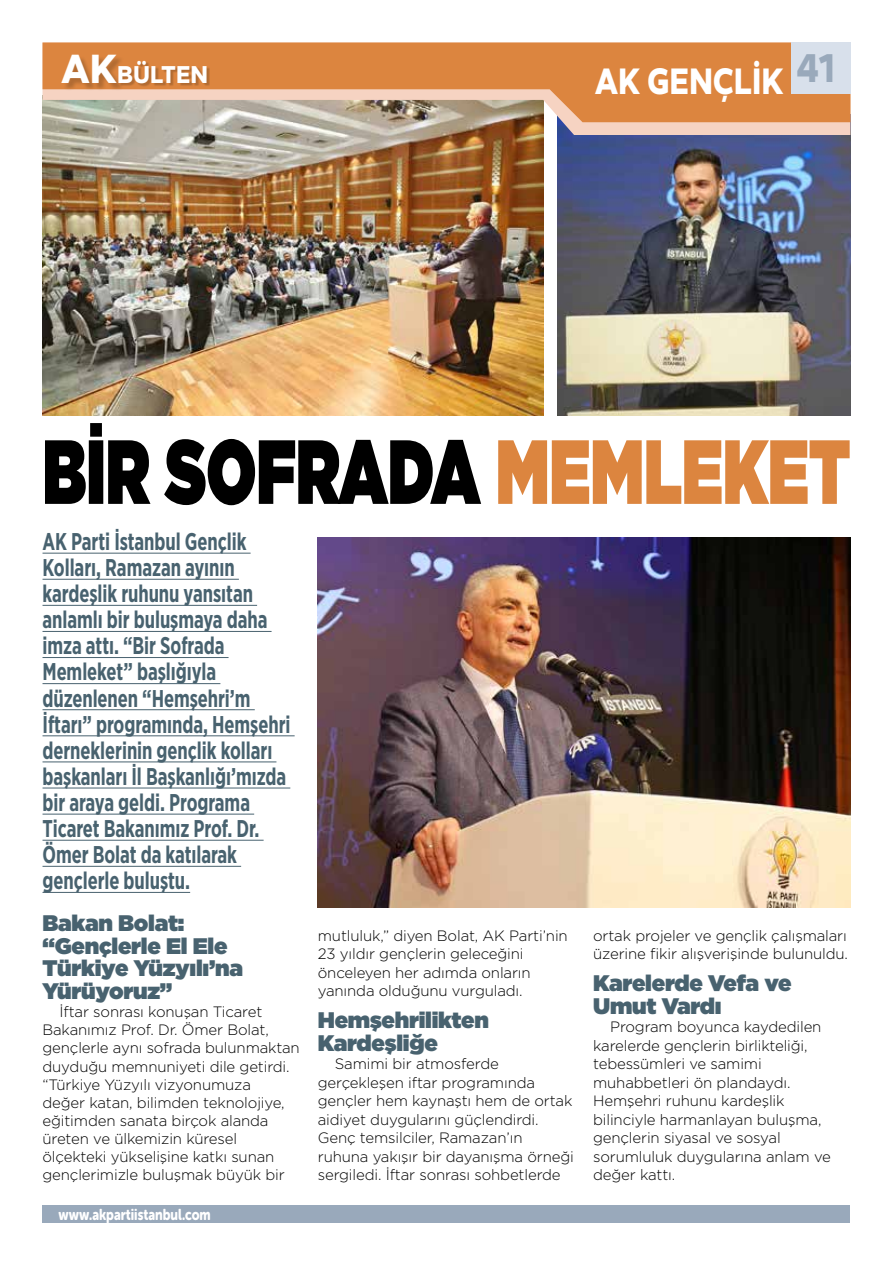
<style>
.page{position:relative;width:893px;height:1265px;background:#fff}
.page>*{position:absolute;margin:0;border:0;box-sizing:border-box;transform-origin:0 0}
.t1{font:900 90.75px "Gotham";letter-spacing:-.005em;color:#000;scale:.68 1}
.t2{font:900 34.95px "Helios Antique";color:#fff;scale:.8 1}
.t3{font:700 24.15px/26.1px "Gotham Narrow";letter-spacing:-.005em;color:#48626f;scale:.78 1}
.t4{font:900 23.1px "Helios Antique";color:#fff;scale:.88 1}
.t5{font:900 22.5px/22.6px "Gotham";letter-spacing:-.01em;color:#48626f}
.t6{font:15.6px "Museo Sans Rounded 900";color:#fff;scale:.8 1}
.t7{font:300 15px/18.6px "Gotham";letter-spacing:-.01em;color:#000}
.s1{font-size:38.7px}
.s2{color:#dc853f}
</style>
<div class="page">
<img style="left:557px;top:135px;width:293px;height:281px">
<img style="left:43px;top:135px;width:500px;height:281px">
<svg style="left:43px;top:122px;width:807px;height:13px;background:#c9b4a4"></svg>
<svg style="left:43px;top:43px;width:807px;height:79px;background:#d6955f"></svg>
<div style="left:791px;top:43px;width:59px;height:51px;background:#d8e0eb"></div>
<div style="left:63px;top:56px;width:62px;height:35px;background:#000;opacity:.2"></div>
<div style="left:119px;top:62px;width:91px;height:25px;background:#000;opacity:.2"></div>
<div style="left:43px;top:1206px;width:807px;height:17px;background:#99a9bb"></div>
<hr style="left:43px;top:553px;width:208px;height:1px;background:#48626f">
<hr style="left:43px;top:579px;width:196px;height:1px;background:#48626f">
<hr style="left:43px;top:605px;width:214px;height:1px;background:#48626f">
<hr style="left:43px;top:631px;width:229px;height:1px;background:#48626f">
<hr style="left:43px;top:657px;width:186px;height:1px;background:#48626f">
<hr style="left:43px;top:683px;width:177px;height:1px;background:#48626f">
<hr style="left:43px;top:709px;width:212px;height:1px;background:#48626f">
<hr style="left:43px;top:735px;width:252px;height:1px;background:#48626f">
<hr style="left:43px;top:762px;width:233px;height:1px;background:#48626f">
<hr style="left:43px;top:788px;width:247px;height:1px;background:#48626f">
<hr style="left:43px;top:814px;width:211px;height:1px;background:#48626f">
<hr style="left:43px;top:840px;width:221px;height:1px;background:#48626f">
<hr style="left:43px;top:866px;width:198px;height:1px;background:#48626f">
<hr style="left:43px;top:892px;width:147px;height:1px;background:#48626f">
<img style="left:318px;top:538px;width:532px;height:369px">
<h3 class="t4" style="left:62px;top:60px;width:168px"><span class="s1">AK</span>BÜLTEN</h3>
<h2 class="t2" style="left:595px;top:58px;width:301px">AK GENÇLİK <sup>41</sup></h2>
<h1 class="t1" style="left:43px;top:407px;width:1190px">BİR SOFRADA <span class="s2">MEMLEKET</span></h1>
<p class="t3" style="left:43px;top:528px;width:319px">AK Parti İstanbul Gençlik<br>Kolları, Ramazan ayının kardeşlik ruhunu yansıtan anlamlı bir buluşmaya daha imza attı. “Bir Sofrada<br>Memleket” başlığıyla düzenlenen “Hemşehri’m<br>İftarı” programında, Hemşehri derneklerinin gençlik kolları başkanları İl Başkanlığı’mızda bir araya geldi. Programa<br>Ticaret Bakanımız Prof. Dr.<br>Ömer Bolat da katılarak gençlerle buluştu.</p>
<h3 class="t5" style="left:43px;top:911px;width:202px">Bakan Bolat: “Gençlerle El Ele<br>Türkiye Yüzyılı’na<br>Yürüyoruz”</h3>
<p class="t7" style="left:43px;top:1002px;width:259px;line-height:18.1px;text-indent:17px">İftar sonrası konuşan Ticaret Bakanımız Prof. Dr. Ömer Bolat, gençlerle aynı sofrada bulunmaktan duyduğu memnuniyeti dile getirdi. “Türkiye Yüzyılı vizyonumuza<br>değer katan, bilimden teknolojiye, eğitimden sanata birçok alanda üreten ve ülkemizin küresel ölçekteki yükselişine katkı sunan gençlerimizle buluşmak büyük bir</p>
<p class="t6" style="left:59px;top:1205px;width:192px">www.akpartiistanbul.com</p>
<p class="t7" style="left:318px;top:926px;width:251px">mutluluk,” diyen Bolat, AK Parti’nin<br>23 yıldır gençlerin geleceğini önceleyen her adımda onların yanında olduğunu vurguladı.</p>
<h3 class="t5" style="left:318px;top:1008px;width:173px">Hemşehrilikten<br>Kardeşliğe</h3>
<p class="t7" style="left:318px;top:1054px;width:258px;text-indent:17px">Samimi bir atmosferde gerçekleşen iftar programında gençler hem kaynaştı hem de ortak aidiyet duygularını güçlendirdi.<br>Genç temsilciler, Ramazan’ın ruhuna yakışır bir dayanışma örneği sergiledi. İftar sonrası sohbetlerde</p>
<p class="t7" style="left:593px;top:926px;width:256px">ortak projeler ve gençlik çalışmaları üzerine fikir alışverişinde bulunuldu.</p>
<h3 class="t5" style="left:593px;top:971px;width:200px">Karelerde Vefa ve<br>Umut Vardı</h3>
<p class="t7" style="left:593px;top:1017px;width:239px;text-indent:17px">Program boyunca kaydedilen karelerde gençlerin birlikteliği, tebessümleri ve samimi muhabbetleri ön plandaydı.<br>Hemşehri ruhunu kardeşlik bilinciyle harmanlayan buluşma, gençlerin siyasal ve sosyal sorumluluk duygularına anlam ve değer kattı.</p>
</div>
